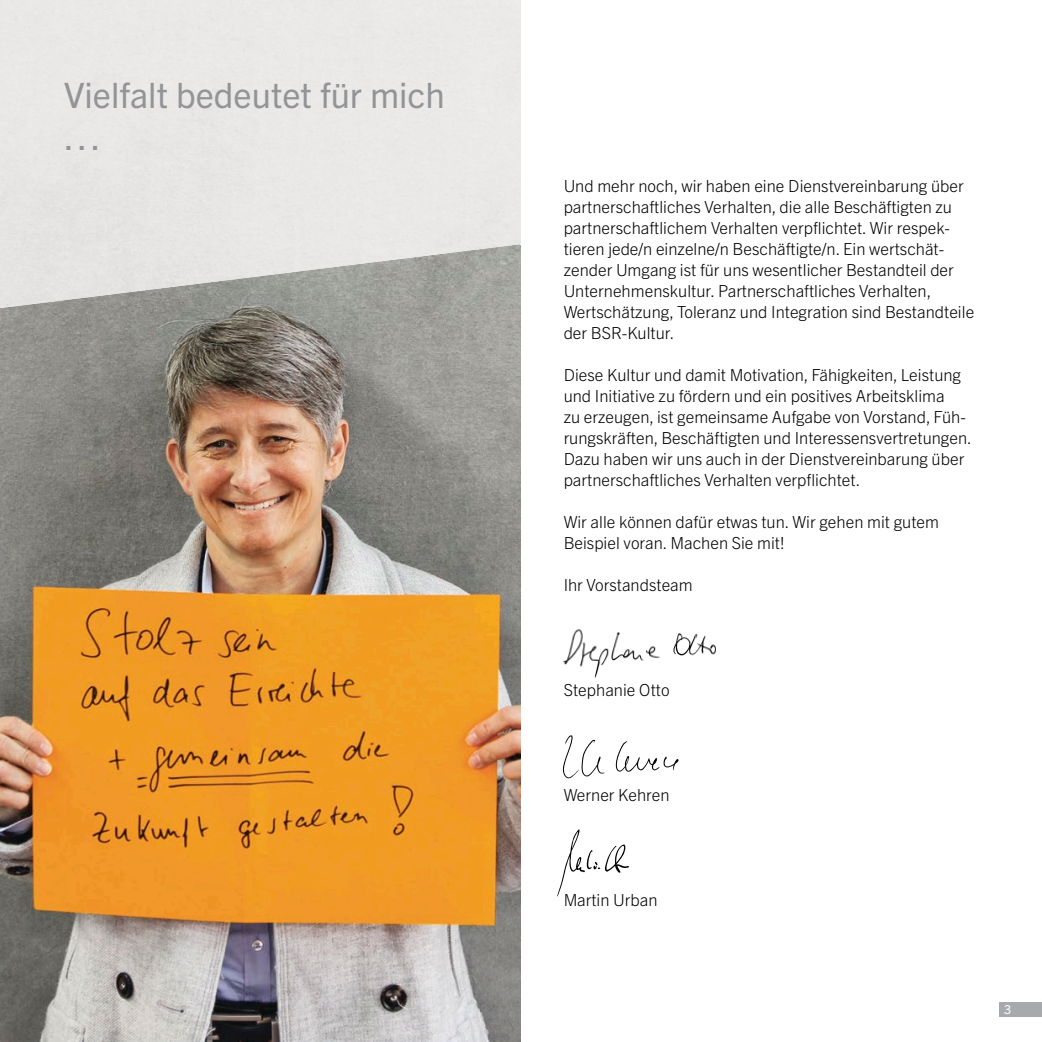
<style>
.page{position:relative;width:1042px;height:1042px;background:#fff}
.page>*{position:absolute;margin:0;border:0;box-sizing:border-box;transform-origin:0 0}
.t1{font:35px/42px "Trade Gothic Next LT Pro";color:#939498}
.t2{font:300 16.62px/21px "Trade Gothic Next LT Pro";color:#000}
.t3{font:12.25px "Trade Gothic Next LT Pro";color:#fff}
</style>
<div class="page">
<img style="left:0;top:308px;width:521px;height:734px">
<img style="left:0;top:0;width:521px;height:308px">
<div style="left:999px;top:1002px;width:43px;height:15px;background:#a7a9ac"></div>
<img style="left:562px;top:735px;width:117px;height:44px">
<img style="left:557px;top:829px;width:72px;height:68px">
<img style="left:563px;top:629px;width:153px;height:49px">
<h1 class="t1" style="left:64px;top:72px;width:382px">Vielfalt bedeutet für mich …</h1>
<p class="t2" style="left:564px;top:174px;width:412px">Und mehr noch, wir haben eine Dienstvereinbarung über partnerschaftliches Verhalten, die alle Beschäftigten zu partnerschaftlichem Verhalten verpflichtet. Wir respek&shy;tieren jede/n einzelne/n Beschäftigte/n. Ein wertschät&shy;zender Umgang ist für uns wesentlicher Bestandteil der Unter nehmenskultur. Partnerschaftliches Verhalten, Wertschätzung, Toleranz und Integration sind Bestandteile der BSR-Kultur.</p>
<p class="t2" style="left:564px;top:363px;width:410px">Diese Kultur und damit Motivation, Fähigkeiten, Leistung und Initiative zu fördern und ein positives Arbeitsklima<br>zu erzeugen, ist gemeinsame Aufgabe von Vorstand, Füh&shy;rungskräften, Beschäftigten und Interessensvertretungen.<br>Dazu haben wir uns auch in der Dienstvereinbarung über partnerschaftliches Verhalten verpflichtet.</p>
<p class="t2" style="left:564px;top:510px;width:377px">Wir alle können dafür etwas tun. Wir gehen mit gutem<br>Beispiel voran. Machen Sie mit!</p>
<p class="t2" style="left:564px;top:573px;width:131px">Ihr Vorstandsteam</p>
<p class="t2" style="left:564px;top:678px;width:107px">Stephanie Otto</p>
<p class="t2" style="left:564px;top:783px;width:108px">Werner Kehren</p>
<p class="t2" style="left:564px;top:888px;width:95px">Martin Urban</p>
<p class="t3" style="left:1004px;top:1001px;width:9px">3</p>
</div>
